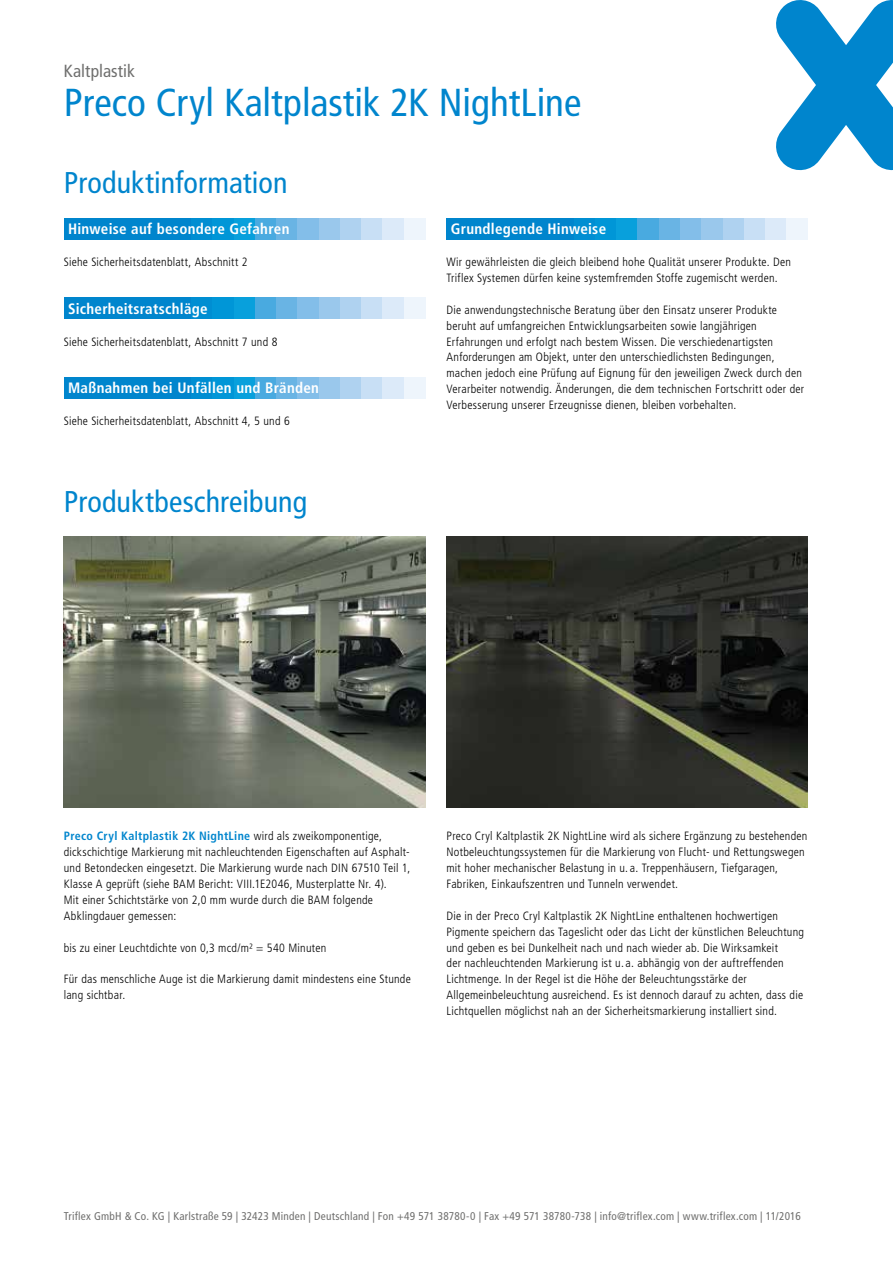
<style>
.page{position:relative;width:893px;height:1263px;background:#fff}
.page>*{position:absolute;margin:0;border:0;box-sizing:border-box;transform-origin:0 0}
.t1{font:condensed 39px "Frutiger LT Pro";color:#0085cd}
.t2{font:condensed 30px "Frutiger LT Pro";letter-spacing:.005em;color:#0085cd}
.t3{font:condensed 17.55px "Frutiger LT Pro";letter-spacing:.005em;color:#6f6f6e}
.t4{font:700 condensed 15px "Frutiger LT Pro";letter-spacing:.02em;color:#fff}
.t5{font:300 condensed 12px/15.9px "Frutiger LT Pro";letter-spacing:.02em;color:#000}
.t6{font:condensed 11.25px "Frutiger LT Pro";letter-spacing:.02em;color:#6f6f6e}
.s1{font-weight:700;color:#0085cd}
</style>
<div class="page">
<svg style="left:776px;top:0;width:117px;height:170px"></svg>
<div style="left:64px;top:218px;width:127px;height:21px;background:#0085cd"></div>
<div style="left:191px;top:218px;width:22px;height:21px;background:#008ed2"></div>
<div style="left:213px;top:218px;width:21px;height:21px;background:#0096d7"></div>
<div style="left:234px;top:218px;width:21px;height:21px;background:#08a0dc"></div>
<div style="left:255px;top:218px;width:21px;height:21px;background:#49aae0"></div>
<div style="left:276px;top:218px;width:22px;height:21px;background:#69b4e4"></div>
<div style="left:298px;top:218px;width:21px;height:21px;background:#83bee9"></div>
<div style="left:319px;top:218px;width:21px;height:21px;background:#9ac8ec"></div>
<div style="left:340px;top:218px;width:21px;height:21px;background:#afd2f0"></div>
<div style="left:361px;top:218px;width:22px;height:21px;background:#c8dff5"></div>
<div style="left:383px;top:218px;width:21px;height:21px;background:#dceaf9"></div>
<div style="left:404px;top:218px;width:21px;height:21px;background:#eef5fc"></div>
<div style="left:64px;top:298px;width:127px;height:21px;background:#0085cd"></div>
<div style="left:191px;top:298px;width:22px;height:21px;background:#008ed2"></div>
<div style="left:213px;top:298px;width:21px;height:21px;background:#0096d7"></div>
<div style="left:234px;top:298px;width:21px;height:21px;background:#08a0dc"></div>
<div style="left:255px;top:298px;width:21px;height:21px;background:#49aae0"></div>
<div style="left:276px;top:298px;width:22px;height:21px;background:#69b4e4"></div>
<div style="left:298px;top:298px;width:21px;height:21px;background:#83bee9"></div>
<div style="left:319px;top:298px;width:21px;height:21px;background:#9ac8ec"></div>
<div style="left:340px;top:298px;width:21px;height:21px;background:#afd2f0"></div>
<div style="left:361px;top:298px;width:22px;height:21px;background:#c8dff5"></div>
<div style="left:383px;top:298px;width:21px;height:21px;background:#dceaf9"></div>
<div style="left:404px;top:298px;width:21px;height:21px;background:#eef5fc"></div>
<div style="left:64px;top:377px;width:127px;height:22px;background:#0085cd"></div>
<div style="left:191px;top:377px;width:22px;height:22px;background:#008ed2"></div>
<div style="left:213px;top:377px;width:21px;height:22px;background:#0096d7"></div>
<div style="left:234px;top:377px;width:21px;height:22px;background:#08a0dc"></div>
<div style="left:255px;top:377px;width:21px;height:22px;background:#49aae0"></div>
<div style="left:276px;top:377px;width:22px;height:22px;background:#69b4e4"></div>
<div style="left:298px;top:377px;width:21px;height:22px;background:#83bee9"></div>
<div style="left:319px;top:377px;width:21px;height:22px;background:#9ac8ec"></div>
<div style="left:340px;top:377px;width:21px;height:22px;background:#afd2f0"></div>
<div style="left:361px;top:377px;width:22px;height:22px;background:#c8dff5"></div>
<div style="left:383px;top:377px;width:21px;height:22px;background:#dceaf9"></div>
<div style="left:404px;top:377px;width:21px;height:22px;background:#eef5fc"></div>
<div style="left:446px;top:218px;width:128px;height:21px;background:#0085cd"></div>
<div style="left:574px;top:218px;width:21px;height:21px;background:#008ed2"></div>
<div style="left:595px;top:218px;width:22px;height:21px;background:#0096d7"></div>
<div style="left:617px;top:218px;width:21px;height:21px;background:#08a0dc"></div>
<div style="left:638px;top:218px;width:21px;height:21px;background:#49aae0"></div>
<div style="left:659px;top:218px;width:21px;height:21px;background:#69b4e4"></div>
<div style="left:680px;top:218px;width:22px;height:21px;background:#83bee9"></div>
<div style="left:702px;top:218px;width:21px;height:21px;background:#9ac8ec"></div>
<div style="left:723px;top:218px;width:21px;height:21px;background:#afd2f0"></div>
<div style="left:744px;top:218px;width:21px;height:21px;background:#c8dff5"></div>
<div style="left:765px;top:218px;width:22px;height:21px;background:#dceaf9"></div>
<div style="left:787px;top:218px;width:21px;height:21px;background:#eef5fc"></div>
<img style="left:64px;top:537px;width:361px;height:271px">
<img style="left:446px;top:537px;width:362px;height:271px">
<h3 class="t3" style="left:64px;top:61px;width:73px">Kaltplastik</h3>
<h1 class="t1" style="left:64px;top:80px;width:519px">Preco Cryl Kaltplastik 2K NightLine</h1>
<h2 class="t2" style="left:64px;top:165px;width:225px">Produktinformation</h2>
<p class="t4" style="left:68px;top:220px;width:223px">Hinweise auf besondere Gefahren</p>
<p class="t5" style="left:64px;top:254px;width:185px">Siehe Sicherheitsdatenblatt, Abschnitt 2</p>
<p class="t4" style="left:68px;top:299px;width:141px">Sicherheitsratschläge</p>
<p class="t5" style="left:64px;top:334px;width:215px">Siehe Sicherheitsdatenblatt, Abschnitt 7 und 8</p>
<p class="t4" style="left:68px;top:379px;width:253px">Maßnahmen bei Unfällen und Bränden</p>
<p class="t5" style="left:64px;top:413px;width:227px">Siehe Sicherheitsdatenblatt, Abschnitt 4, 5 und 6</p>
<h2 class="t2" style="left:64px;top:484px;width:245px">Produktbeschreibung</h2>
<p class="t4" style="left:451px;top:220px;width:157px">Grundlegende Hinweise</p>
<p class="t5" style="left:446px;top:254px;width:346px">Wir gewährleisten die gleich bleibend hohe Qualität unserer Produkte. Den<br>Triflex Systemen dürfen keine systemfremden Stoffe zugemischt werden.</p>
<p class="t5" style="left:446px;top:302px;width:359px">Die anwendungstechnische Beratung über den Einsatz unserer Produkte beruht auf umfangreichen Entwicklungsarbeiten sowie langjährigen Erfahrungen und erfolgt nach bestem Wissen. Die verschiedenartigsten Anforderungen am Objekt, unter den unterschiedlichsten Bedingungen, machen jedoch eine Prüfung auf Eignung für den jeweiligen Zweck durch den Verarbeiter notwendig. Änderungen, die dem technischen Fortschritt oder der Verbesserung unserer Erzeugnisse dienen, bleiben vorbehalten.</p>
<p class="t5" style="left:64px;top:828px;width:348px"><span class="s1">Preco Cryl Kaltplastik 2K NightLine</span> wird als zweikomponentige, dickschichtige Markierung mit nachleuchtenden Eigenschaften auf Asphalt&shy;und Betondecken eingesetzt. Die Markierung wurde nach DIN 67510 Teil 1, Klasse A geprüft (siehe BAM Bericht: VIII.1E2046, Musterplatte Nr. 4).<br>Mit einer Schichtstärke von 2,0 mm wurde durch die BAM folgende Abklingdauer gemessen:</p>
<p class="t5" style="left:64px;top:939px;width:264px">bis zu einer Leuchtdichte von 0,3 mcd/m² = 540 Minuten</p>
<p class="t5" style="left:64px;top:971px;width:349px">Für das menschliche Auge ist die Markierung damit mindestens eine Stunde lang sichtbar.</p>
<p class="t5" style="left:446px;top:828px;width:363px">Preco Cryl Kaltplastik 2K NightLine wird als sichere Ergänzung zu bestehenden Notbeleuchtungssystemen für die Markierung von Flucht- und Rettungswegen mit hoher mechanischer Belastung in u. a. Treppenhäusern, Tiefgaragen, Fabriken, Einkaufszentren und Tunneln verwendet.</p>
<p class="t5" style="left:446px;top:908px;width:359px">Die in der Preco Cryl Kaltplastik 2K NightLine enthaltenen hochwertigen Pigmente speichern das Tageslicht oder das Licht der künstlichen Beleuchtung und geben es bei Dunkelheit nach und nach wieder ab. Die Wirksamkeit<br>der nachleuchtenden Markierung ist u. a. abhängig von der auftreffenden Lichtmenge. In der Regel ist die Höhe der Beleuchtungsstärke der Allgemeinbeleuchtung ausreichend. Es ist dennoch darauf zu achten, dass die Lichtquellen möglichst nah an der Sicherheitsmarkierung installiert sind.</p>
<p class="t6" style="left:64px;top:1210px;width:738px">Triflex GmbH &amp; Co. KG | Karlstraße 59 | 32423 Minden | Deutschland | Fon +49 571 38780-0 | Fax +49 571 38780-738 | info@triflex.com | www.triflex.com | 11/2016</p>
</div>
